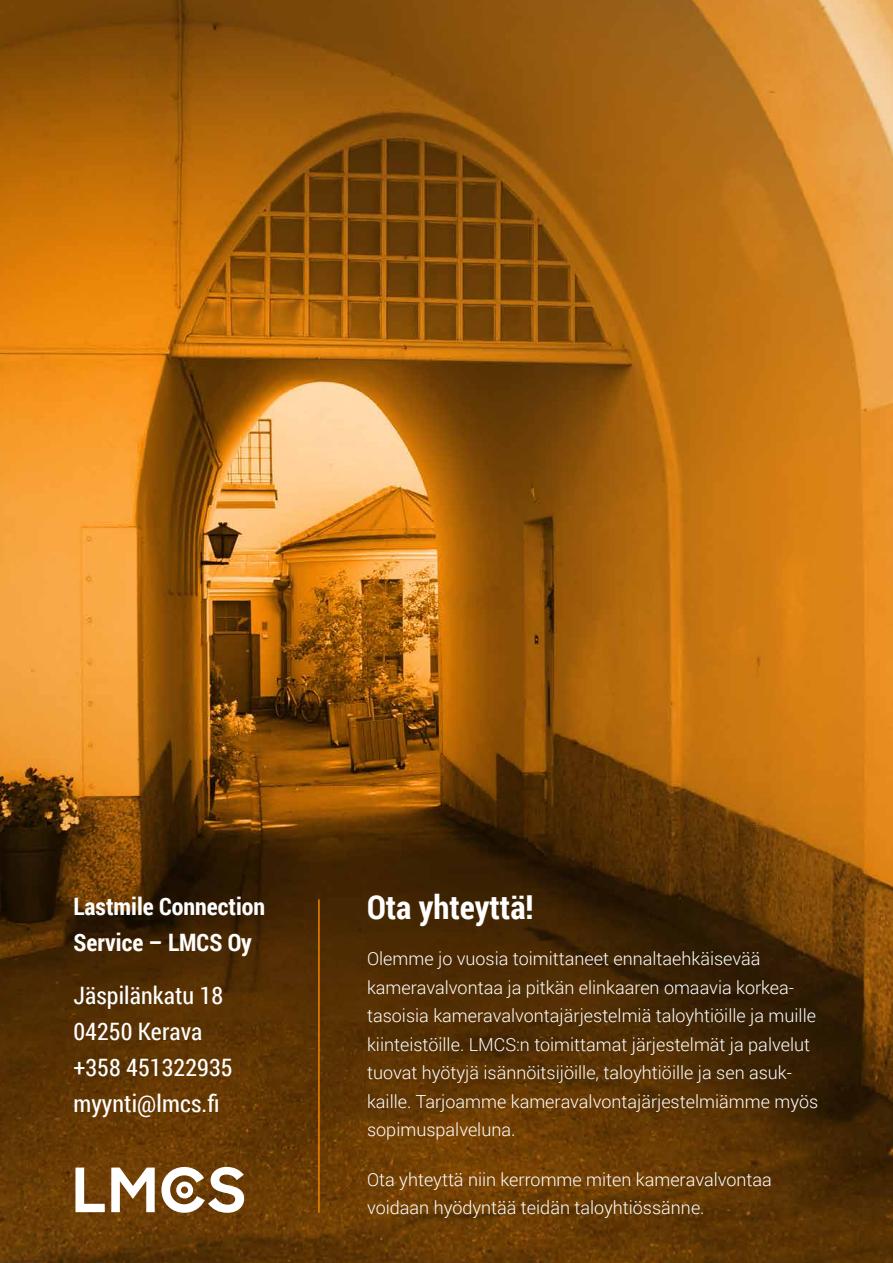
<style>
.page{position:relative;width:893px;height:1263px;background:#fff}
.page>*{position:absolute;margin:0;border:0;box-sizing:border-box;transform-origin:0 0}
.t1{font:700 61.2px "Sharp Sans";color:#fff}
.t2{font:700 33px "Roboto Condensed";color:#fff}
.t3{font:24px/36px "Roboto Condensed";letter-spacing:.005em;color:#fff}
.t4{font:700 24px/36px "Roboto Condensed";color:#fff}
.t5{font:300 18px/28.5px "Roboto";color:#fff}
</style>
<div class="page">
<img style="left:0;top:0;width:893px;height:1263px">
<svg style="left:176px;top:1181px;width:17px;height:17px"></svg>
<hr style="left:318px;top:899px;width:2px;height:314px;background:#f18500">
<h3 class="t4" style="left:73px;top:887px;width:193px">Lastmile Connection<br>Service – LMCS Oy</h3>
<h3 class="t3" style="left:73px;top:976px;width:161px">Jäspilänkatu 18<br>04250 Kerava +358 451322935 myynti@lmcs.fi</h3>
<h1 class="t1" style="left:72px;top:1144px;width:176px">LMCS</h1>
<h2 class="t2" style="left:367px;top:884px;width:168px">Ota yhteyttä!</h2>
<p class="t5" style="left:367px;top:944px;width:453px">Olemme jo vuosia toimittaneet ennaltaehkäisevää kameravalvontaa ja pitkän elinkaaren omaavia korkea&shy;tasoisia kameravalvontajärjestelmiä taloyhtiöille ja muille kiinteistöille. LMCS:n toimittamat järjestelmät ja palvelut tuovat hyötyjä isännöitsijöille, taloyhtiöille ja sen asuk&shy;kaille. Tarjoamme kameravalvontajärjestelmiämme myös sopimuspalveluna.</p>
<p class="t5" style="left:367px;top:1164px;width:406px">Ota yhteyttä niin kerromme miten kameravalvontaa</p>
<p class="t5" style="left:367px;top:1193px;width:339px">voidaan hyödyntää teidän taloyhtiössänne.</p>
</div>
